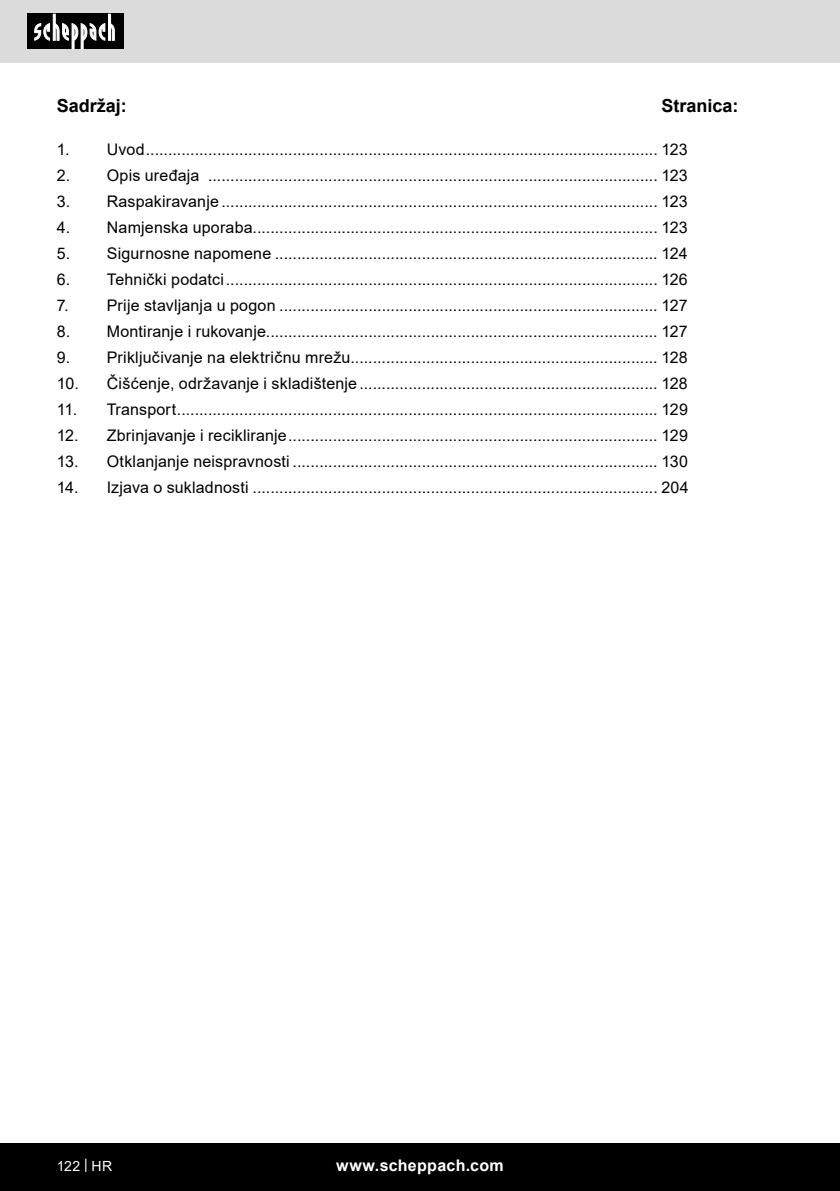
<style>
.page{position:relative;width:840px;height:1191px;background:#fff}
.page>*{position:absolute;margin:0;border:0;box-sizing:border-box;transform-origin:0 0}
.TOC_title{font:700 18px "Arial";color:#000}
.t1{font:16px "Arial";letter-spacing:.01em;color:#000}
.t2{font:700 16px "Arial";letter-spacing:.02em;color:#fff}
.t3{font:14px "Arial";color:#fff}
</style>
<div class="page">
<div style="left:0;top:0;width:839px;height:63px;background:#dbdbdb"></div>
<div style="left:0;top:1143px;width:839px;height:48px;background:#000"></div>
<div style="left:27px;top:14px;width:96px;height:35px;background:#000"></div>
<svg style="left:34px;top:14px;width:81px;height:35px"></svg>
<p class="TOC_title" style="left:57px;top:93px;width:72px">Sadržaj:</p>
<p class="TOC_title" style="left:661px;top:93px;width:79px">Stranica:</p>
<p class="t1" style="left:57px;top:138px;width:632px">1. Uvod................................................................................................................... 123</p>
<p class="t1" style="left:57px;top:164px;width:632px">2. Opis uređaja ..................................................................................................... 123</p>
<p class="t1" style="left:57px;top:190px;width:632px">3. Raspakiravanje .................................................................................................. 123</p>
<p class="t1" style="left:57px;top:216px;width:632px">4. Namjenska uporaba........................................................................................... 123</p>
<p class="t1" style="left:57px;top:242px;width:632px">5. Sigurnosne napomene ...................................................................................... 124</p>
<p class="t1" style="left:57px;top:268px;width:632px">6. Tehnički podatci................................................................................................. 126</p>
<p class="t1" style="left:57px;top:294px;width:632px">7. Prije stavljanja u pogon ..................................................................................... 127</p>
<p class="t1" style="left:57px;top:320px;width:632px">8. Montiranje i rukovanje........................................................................................ 127</p>
<p class="t1" style="left:57px;top:346px;width:632px">9. Priključivanje na električnu mrežu..................................................................... 128</p>
<p class="t1" style="left:57px;top:372px;width:632px">10. Čišćenje, održavanje i skladištenje................................................................... 128</p>
<p class="t1" style="left:57px;top:398px;width:632px">11. Transport............................................................................................................ 129</p>
<p class="t1" style="left:57px;top:424px;width:632px">12. Zbrinjavanje i recikliranje................................................................................... 129</p>
<p class="t1" style="left:57px;top:450px;width:632px">13. Otklanjanje neispravnosti .................................................................................. 130</p>
<p class="t1" style="left:57px;top:476px;width:633px">14. Izjava o sukladnosti ........................................................................................... 204</p>
<p class="t3" style="left:57px;top:1156px;width:57px">122 | HR</p>
<p class="t2" style="left:336px;top:1154px;width:169px">www.scheppach.com</p>
</div>
